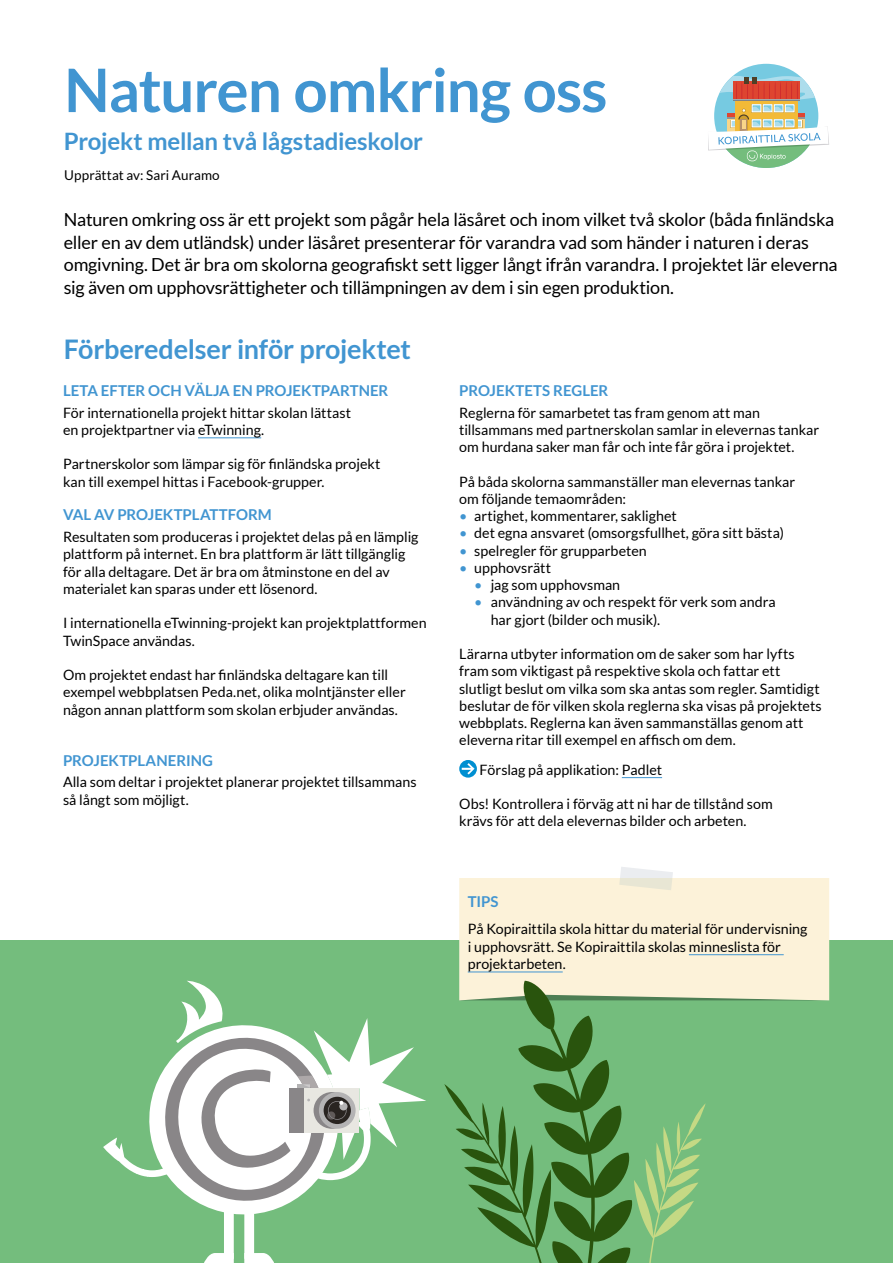
<style>
.page{position:relative;width:893px;height:1263px;background:#fff}
.page>*{position:absolute;margin:0;border:0;box-sizing:border-box;transform-origin:0 0}
.t1{font:700 60px "Lato";letter-spacing:-.015em;color:#4195d1}
.t2{font:700 27px "Lato";letter-spacing:-.01em;color:#4195d1}
.t3{font:700 24px "Lato";letter-spacing:-.01em;color:#4195d1}
.t4{font:18px/22.5px "Lato";letter-spacing:-.01em;color:#000}
.t5{font:700 15px "Lato";letter-spacing:-.005em;color:#4195d1}
.t6{font:14.25px/17.2px "Lato";color:#000}
.t7{font:13.5px "Lato";letter-spacing:.005em;color:#000}
.s1{color:#4195d1}
</style>
<div class="page">
<div style="left:0;top:941px;width:893px;height:322px;background:#74bd7d"></div>
<div style="left:459px;top:878px;width:370px;height:122px;background:#fcf2d9"></div>
<svg style="left:619px;top:867px;width:54px;height:23px"></svg>
<hr style="left:689px;top:954px;width:95px;height:1px;background:#4195d1">
<hr style="left:468px;top:971px;width:95px;height:1px;background:#4195d1">
<svg style="left:444px;top:981px;width:383px;height:282px"></svg>
<div style="left:714px;top:64px;width:104px;height:104px;background:#76cae1;border-radius:50%"></div>
<svg style="left:740px;top:161px;width:52px;height:7px"></svg>
<svg style="left:708px;top:76px;width:121px;height:85px"></svg>
<hr style="left:198px;top:437px;width:63px;height:1px;background:#4195d1">
<hr style="left:622px;top:777px;width:40px;height:1px;background:#4195d1">
<svg style="left:459px;top:760px;width:18px;height:18px"></svg>
<svg style="left:462px;top:763px;width:12px;height:11px"></svg>
<svg style="left:103px;top:980px;width:323px;height:283px"></svg>
<h1 class="t1" style="left:64px;top:56px;width:545px">Naturen omkring oss</h1>
<h3 class="t3" style="left:64px;top:127px;width:361px">Projekt mellan två lågstadieskolor</h3>
<p class="t7" style="left:64px;top:167px;width:157px">Upprättat av: Sari Auramo</p>
<p class="t4" style="left:64px;top:208px;width:775px">Naturen omkring oss är ett projekt som pågår hela läsåret och inom vilket två skolor (båda finländska eller en av dem utländsk) under läsåret presenterar för varandra vad som händer i naturen i deras omgivning. Det är bra om skolorna geografiskt sett ligger långt ifrån varandra. I projektet lär eleverna sig även om upphovsrättigheter och tillämpningen av dem i sin egen produktion.</p>
<h2 class="t2" style="left:64px;top:334px;width:349px">Förberedelser inför projektet</h2>
<p class="t5" style="left:63px;top:382px;width:327px">LETA EFTER OCH VÄLJA EN PROJEKTPARTNER</p>
<p class="t6" style="left:63px;top:404px;width:289px">För internationella projekt hittar skolan lättast en projektpartner via eTwinning.</p>
<p class="t6" style="left:63px;top:455px;width:319px">Partnerskolor som lämpar sig för finländska projekt kan till exempel hittas i Facebook-grupper.</p>
<p class="t5" style="left:63px;top:506px;width:210px">VAL AV PROJEKTPLATTFORM</p>
<p class="t6" style="left:63px;top:528px;width:357px">Resultaten som produceras i projektet delas på en lämplig plattform på internet. En bra plattform är lätt tillgänglig för alla deltagare. Det är bra om åtminstone en del av materialet kan sparas under ett lösenord.</p>
<p class="t6" style="left:63px;top:614px;width:365px">I internationella eTwinning-projekt kan projektplattformen<br>TwinSpace användas.</p>
<p class="t6" style="left:63px;top:666px;width:344px">Om projektet endast har finländska deltagare kan till exempel webbplatsen Peda.net, olika molntjänster eller någon annan plattform som skolan erbjuder användas.</p>
<p class="t5" style="left:63px;top:751px;width:151px">PROJEKTPLANERING</p>
<p class="t6" style="left:63px;top:773px;width:355px">Alla som deltar i projektet planerar projektet tillsammans så långt som möjligt.</p>
<p class="t5" style="left:459px;top:382px;width:151px">PROJEKTETS REGLER</p>
<p class="t6" style="left:459px;top:404px;width:361px">Reglerna för samarbetet tas fram genom att man tillsammans med partnerskolan samlar in elevernas tankar om hurdana saker man får och inte får göra i projektet.</p>
<p class="t6" style="left:459px;top:473px;width:337px">På båda skolorna sammanställer man elevernas tankar om följande temaområden:</p>
<p class="t6" style="left:459px;top:507px;width:219px"><span class="s1">•</span> artighet, kommentarer, saklighet</p>
<p class="t6" style="left:459px;top:524px;width:326px"><span class="s1">•</span> det egna ansvaret (omsorgsfullhet, göra sitt bästa)</p>
<p class="t6" style="left:459px;top:542px;width:189px"><span class="s1">•</span> spelregler för grupparbeten</p>
<p class="t6" style="left:459px;top:559px;width:93px"><span class="s1">•</span> upphovsrätt</p>
<p class="t6" style="left:474px;top:576px;width:147px"><span class="s1">•</span> jag som upphovsman</p>
<p class="t6" style="left:491px;top:593px;width:286px;text-indent:-17px"><span class="s1">•</span> användning av och respekt för verk som andra har gjort (bilder och musik).</p>
<p class="t6" style="left:459px;top:645px;width:364px">Lärarna utbyter information om de saker som har lyfts fram som viktigast på respektive skola och fattar ett slutligt beslut om vilka som ska antas som regler. Samtidigt beslutar de för vilken skola reglerna ska visas på projektets webbplats. Reglerna kan även sammanställas genom att eleverna ritar till exempel en affisch om dem.</p>
<p class="t6" style="left:480px;top:761px;width:184px">Förslag på applikation: Padlet</p>
<p class="t6" style="left:459px;top:795px;width:315px">Obs! Kontrollera i förväg att ni har de tillstånd som krävs för att dela elevernas bilder och arbeten.</p>
<p class="t5" style="left:468px;top:893px;width:32px">TIPS</p>
<p class="t6" style="left:468px;top:920px;width:341px">På Kopiraittila skola hittar du material för undervisning i upphovsrätt. Se Kopiraittila skolas minneslista för projektarbeten.</p>
</div>
